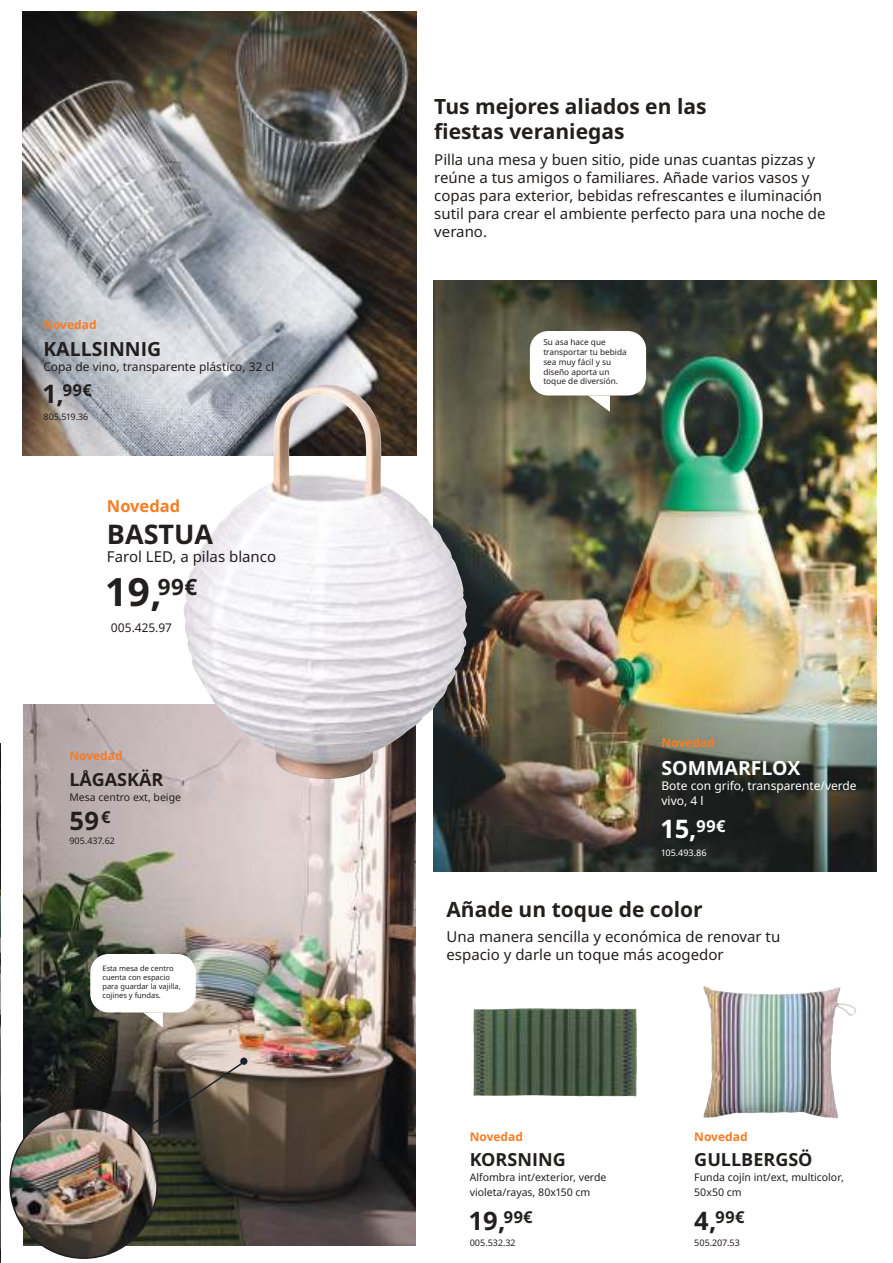
<style>
.page{position:relative;width:893px;height:1263px;background:#fff}
.page>*{position:absolute;margin:0;border:0;box-sizing:border-box;transform-origin:0 0}
.t1{font:700 39px "Noto IKEA Latin";color:#241f1f}
.t2{font:700 27px "Noto IKEA Latin";color:#241f1f}
.t3{font:700 25.5px "Noto IKEA Latin";color:#241f1f}
.t4{font:700 25.5px "Noto IKEA Latin";color:#fff}
.t5{font:700 21px/25.2px "Noto IKEA Latin";color:#241f1f}
.t6{font:700 19.5px "Noto IKEA Latin";color:#fff}
.t7{font:700 19.5px "Noto IKEA Latin";color:#241f1f}
.t8{font:700 18px "Noto IKEA Latin";color:#241f1f}
.t9{font:700 16.5px "Noto IKEA Latin";color:#241f1f}
.t10{font:700 16.5px "Noto IKEA Latin";color:#f87c23}
.t11{font:15px/18px "Noto IKEA Latin";color:#241f1f}
.t12{font:12px "Noto IKEA Latin";color:#241f1f}
.t13{font:12px/15px "Noto IKEA Latin";color:#fff}
.t14{font:700 12px "Noto IKEA Latin";color:#f87c23}
.t15{font:10.5px/15px "Noto IKEA Latin";color:#241f1f}
.t16{font:9px "Noto IKEA Latin";color:#241f1f}
.t17{font:9px "Noto IKEA Latin";color:#fff}
.t18{font:8.25px/9.9px "Noto IKEA Latin";color:#241f1f}
.t19{font:7.5px/9px "Noto IKEA Latin";color:#241f1f}
.s1{font-size:25.5px}
</style>
<div class="page">
<img style="left:23px;top:705px;width:393px;height:540px">
<img style="left:434px;top:281px;width:443px;height:590px">
<img style="left:23px;top:11px;width:394px;height:444px">
<div style="left:530px;top:331px;width:116px;height:64px;background:#fff;border-radius:18px"></div>
<svg style="left:588px;top:395px;width:22px;height:17px"></svg>
<div style="left:90px;top:954px;width:106px;height:58px;background:#fff;border-radius:18px"></div>
<svg style="left:143px;top:1012px;width:20px;height:15px"></svg>
<img style="left:703px;top:986px;width:140px;height:132px">
<img style="left:473px;top:1008px;width:164px;height:88px">
<img style="left:183px;top:384px;width:284px;height:395px">
<img style="left:0;top:743px;width:1px;height:520px">
<img style="left:10px;top:1108px;width:147px;height:150px;border-radius:74px">
<svg style="left:136px;top:1061px;width:108px;height:75px;background:#50493f"></svg>
<div style="left:240px;top:1057px;width:7px;height:8px;background:#16222d;border-radius:50%"></div>
<p class="t14" style="left:43px;top:316px;width:55px">Novedad</p>
<h3 class="t7" style="left:43px;top:335px;width:119px">KALLSINNIG</h3>
<p class="t12" style="left:43px;top:358px;width:232px">Copa de vino, transparente plástico, 32 cl</p>
<p class="t9" style="left:43px;top:378px;width:50px"><span class="s1">1,</span>99€</p>
<p class="t16" style="left:43px;top:411px;width:47px">805.519.36</p>
<p class="t10" style="left:107px;top:494px;width:75px">Novedad</p>
<h2 class="t2" style="left:107px;top:515px;width:108px">BASTUA</h2>
<p class="t11" style="left:107px;top:547px;width:171px">Farol LED, a pilas blanco</p>
<h1 class="t1" style="left:107px;top:564px;width:92px">19,<sup>99€</sup></h1>
<p class="t12" style="left:111px;top:619px;width:62px">005.425.97</p>
<p class="t14" style="left:69px;top:747px;width:55px">Novedad</p>
<p class="t8" style="left:69px;top:766px;width:95px">LÅGASKÄR</p>
<p class="t15" style="left:69px;top:789px;width:113px">Mesa centro ext, beige</p>
<h3 class="t3" style="left:69px;top:802px;width:42px">59<sup>€</sup></h3>
<p class="t16" style="left:69px;top:834px;width:47px">905.437.62</p>
<p class="t19" style="left:102px;top:963px;width:80px">Esta mesa de centro cuenta con espacio para guardar la vajilla, cojines y fundas.</p>
<h3 class="t5" style="left:434px;top:93px;width:274px">Tus mejores aliados en las fiestas veraniegas</h3>
<p class="t11" style="left:434px;top:150px;width:393px">Pilla una mesa y buen sitio, pide unas cuantas pizzas y reúne a tus amigos o familiares. Añade varios vasos y copas para exterior, bebidas refrescantes e iluminación sutil para crear el ambiente perfecto para una noche de verano.</p>
<p class="t18" style="left:543px;top:337px;width:85px">Su asa hace que transportar tu bebida sea muy fácil y su diseño aporta un toque de diversión.</p>
<p class="t14" style="left:661px;top:734px;width:55px">Novedad</p>
<h3 class="t6" style="left:661px;top:754px;width:140px">SOMMARFLOX</h3>
<p class="t13" style="left:661px;top:777px;width:197px">Bote con grifo, transparente/verde vivo, 4 l</p>
<h3 class="t4" style="left:661px;top:811px;width:66px">15,<sup>99€</sup></h3>
<p class="t17" style="left:661px;top:847px;width:47px">105.493.86</p>
<h3 class="t5" style="left:446px;top:896px;width:258px">Añade un toque de color</h3>
<p class="t11" style="left:446px;top:927px;width:335px">Una manera sencilla y económica de renovar tu espacio y darle un toque más acogedor</p>
<p class="t14" style="left:470px;top:1128px;width:55px">Novedad</p>
<p class="t8" style="left:470px;top:1147px;width:97px">KORSNING</p>
<p class="t15" style="left:470px;top:1170px;width:138px">Alfombra int/exterior, verde violeta/rayas, 80x150 cm</p>
<h3 class="t3" style="left:470px;top:1202px;width:64px">19,<sup>99€</sup></h3>
<p class="t16" style="left:470px;top:1236px;width:47px">005.532.32</p>
<p class="t14" style="left:694px;top:1128px;width:55px">Novedad</p>
<p class="t8" style="left:694px;top:1147px;width:120px">GULLBERGSÖ</p>
<p class="t15" style="left:694px;top:1170px;width:151px">Funda cojín int/ext, multicolor,<br>50x50 cm</p>
<p class="t9" style="left:694px;top:1205px;width:52px"><span class="s1">4,</span>99€</p>
<p class="t16" style="left:694px;top:1236px;width:47px">505.207.53</p>
</div>
